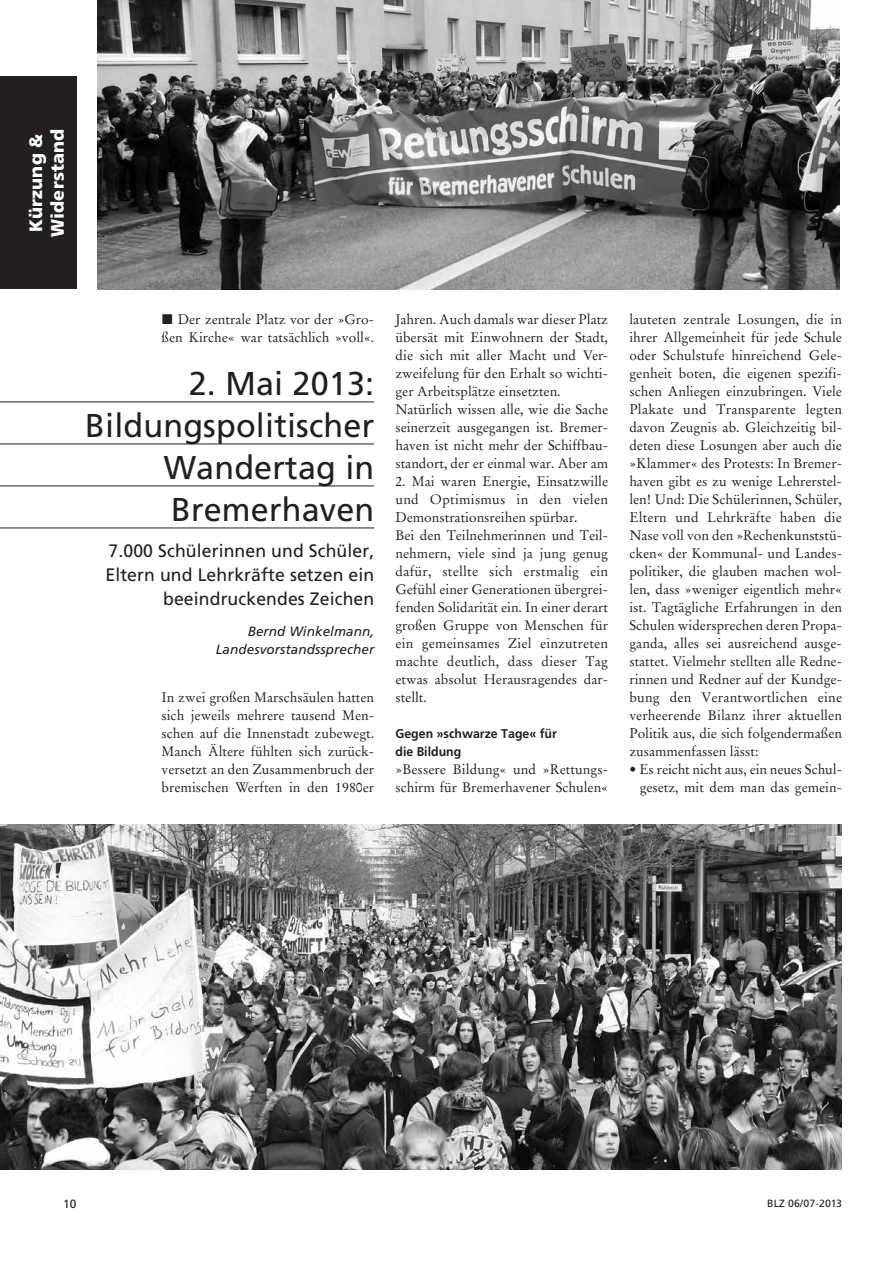
<style>
.page{position:relative;width:893px;height:1263px;background:#fff}
.page>*{position:absolute;margin:0;border:0;box-sizing:border-box;transform-origin:0 0}
.t1{font:33px/42px "Frutiger";letter-spacing:.005em;color:#231f20;text-align:right}
.t2{font:18px/24px "Frutiger";letter-spacing:.005em;color:#231f20;text-align:right}
.t3{font:900 18px/21.6px "Frutiger";letter-spacing:.005em;color:#fff}
.t4{font:13.8px/18px "Stempel Garamond";color:#231f20}
.t5{font:italic 13.5px/18px "Frutiger";letter-spacing:.005em;color:#231f20;text-align:right}
.t6{font:700 12.75px/18px "Frutiger";color:#231f20}
.t7{font:12px "Frutiger";color:#231f20}
.t8{font:10.5px "Frutiger";letter-spacing:.015em;color:#231f20}
.s1{font-family:"European Pi Three";font-size:14.25px}
</style>
<div class="page">
<div style="left:0;top:77px;width:76px;height:212px;background:#231f20"></div>
<hr style="left:0;top:402px;width:374px;height:1px;background:#231f20">
<hr style="left:0;top:444px;width:374px;height:1px;background:#231f20">
<hr style="left:0;top:486px;width:374px;height:1px;background:#231f20">
<hr style="left:0;top:528px;width:374px;height:1px;background:#231f20">
<img style="left:98px;top:0;width:741px;height:289px">
<img style="left:0;top:825px;width:842px;height:344px">
<h2 class="t3" style="left:26px;top:237px;width:110px;rotate:-90deg">Kürzung &amp;<br>Widerstand</h2>
<p class="t4" style="left:162px;top:312px;width:214px"><span class="s1">-</span> Der zentrale Platz vor der »Gro&shy;ßen Kirche« war tatsächlich »voll«.</p>
<h1 class="t1" style="left:85px;top:365px;width:291px">2. Mai 2013:<br>Bildungspolitischer<br>Wandertag in<br>Bremerhaven</h1>
<h2 class="t2" style="left:105px;top:540px;width:270px">7.000 Schülerinnen und Schüler,<br>Eltern und Lehrkräfte setzen ein beeindruckendes Zeichen</h2>
<p class="t5" style="left:216px;top:623px;width:160px">Bernd Winkelmann,<br>Landesvorstandssprecher</p>
<p class="t4" style="left:162px;top:690px;width:214px;text-align:justify">In zwei großen Marschsäulen hatten sich jeweils mehrere tausend Men&shy;schen auf die Innenstadt zubewegt.<br>Manch Ältere fühlten sich zurück&shy;versetzt an den Zusammenbruch der bremischen Werften in den 1980er</p>
<p class="t4" style="left:395px;top:312px;width:214px">Jahren. Auch damals war dieser Platz übersät mit Einwohnern der Stadt, die sich mit aller Macht und Ver&shy;zweifelung für den Erhalt so wichti&shy;ger Arbeitsplätze einsetzten.<br>Natürlich wissen alle, wie die Sache seinerzeit ausgegangen ist. Bremer&shy;haven ist nicht mehr der Schiffbau&shy;standort, der er einmal war. Aber am</p>
<p class="t4" style="left:395px;top:474px;width:214px">2. Mai waren Energie, Einsatzwille und Optimismus in den vielen<br>Demonstrationsreihen spürbar.<br>Bei den Teilnehmerinnen und Teil&shy;nehmern, viele sind ja jung genug dafür, stellte sich erstmalig ein<br>Gefühl einer Generationen übergrei&shy;fenden Solidarität ein. In einer derart großen Gruppe von Menschen für ein gemeinsames Ziel einzutreten machte deutlich, dass dieser Tag etwas absolut Herausragendes dar&shy;stellt.</p>
<p class="t6" style="left:395px;top:726px;width:163px">Gegen »schwarze Tage« für die Bildung</p>
<p class="t4" style="left:395px;top:762px;width:214px">»Bessere Bildung« und »Rettungs&shy;schirm für Bremerhavener Schulen«</p>
<p class="t4" style="left:629px;top:312px;width:214px;text-align:justify">lauteten zentrale Losungen, die in ihrer Allgemeinheit für jede Schule oder Schulstufe hinreichend Gele&shy;genheit boten, die eigenen spezifi&shy;schen Anliegen einzubringen. Viele Plakate und Transparente legten davon Zeugnis ab. Gleichzeitig bil&shy;deten diese Losungen aber auch die »Klammer« des Protests: In Bremer&shy;haven gibt es zu wenige Lehrerstel&shy;len! Und: Die Schülerinnen, Schüler, Eltern und Lehrkräfte haben die Nase voll von den »Rechenkunststü&shy;cken« der Kommunal- und Landes&shy;politiker, die glauben machen wol&shy;len, dass »weniger eigentlich mehr« ist. Tagtägliche Erfahrungen in den Schulen widersprechen deren Propa&shy;ganda, alles sei ausreichend ausge&shy;stattet. Vielmehr stellten alle Redne&shy;rinnen und Redner auf der Kundge&shy;bung den Verantwortlichen eine verheerende Bilanz ihrer aktuellen Politik aus, die sich folgendermaßen zusammenfassen lässt:</p>
<p class="t4" style="left:629px;top:762px;width:214px;text-align:right">• Es reicht nicht aus, ein neues Schul&shy;gesetz, mit dem man das gemein-</p>
<p class="t7" style="left:63px;top:1199px;width:15px">10</p>
<p class="t8" style="left:767px;top:1199px;width:76px">BLZ 06/07-2013</p>
</div>
